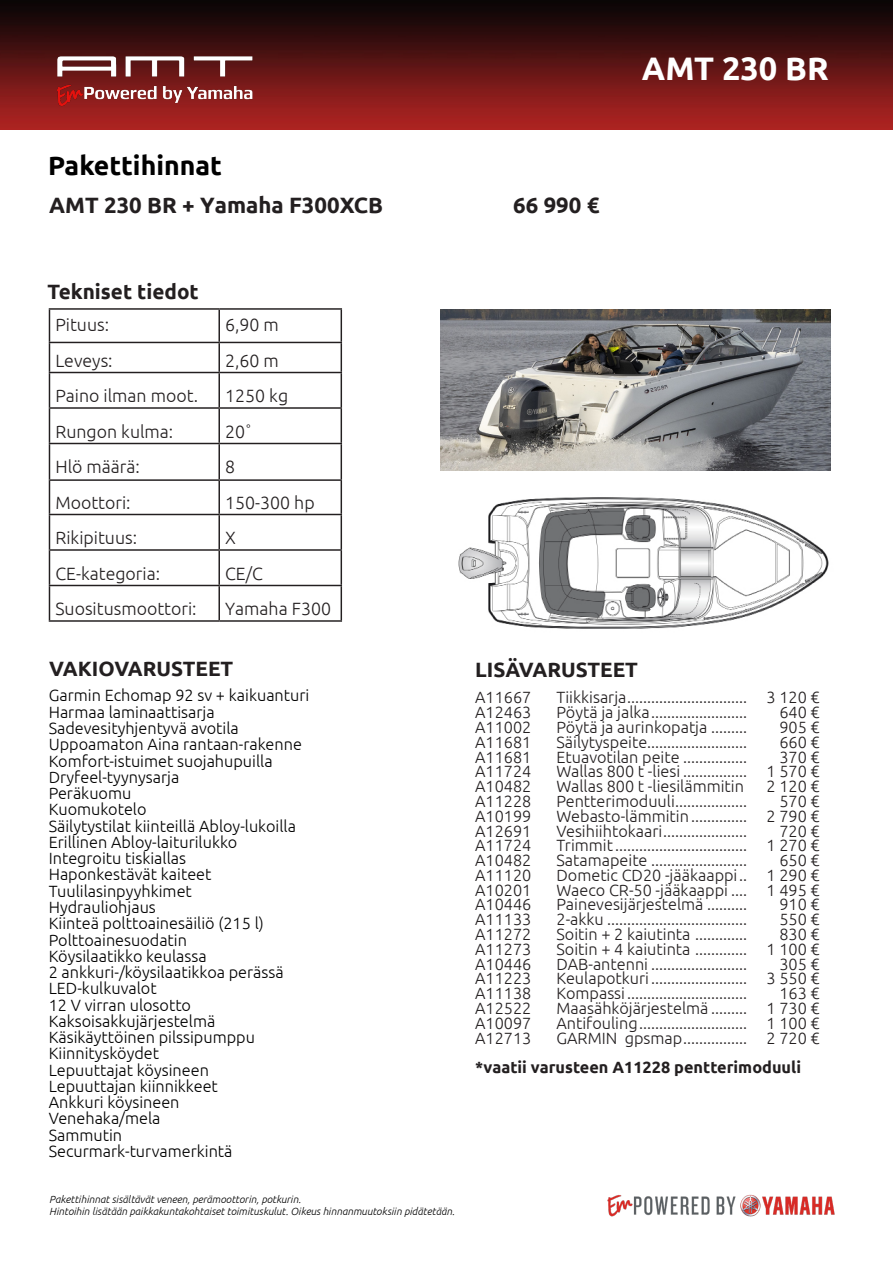
<style>
.page{position:relative;width:893px;height:1263px;background:#fff}
.page>*{position:absolute;margin:0;border:0;box-sizing:border-box;transform-origin:0 0}
.t1{font:700 32.55px "Ubuntu";color:#fff}
.t2{font:700 26.55px "Ubuntu";color:#000}
.t3{font:700 22.2px "Ubuntu";color:#231f20}
.t4{font:700 20.7px "Ubuntu";color:#231f20}
.t5{font:300 17.7px "Ubuntu";color:#231f20}
.t6{font:300 16.2px "Ubuntu";color:#231f20}
.t7{font:300 16.2px/16.2px "Ubuntu";color:#000}
.t8{font:700 16.2px/29.5px "Ubuntu";color:#231f20}
.t9{font:italic 300 10.35px/12.5px "Ubuntu";color:#000}
.s1{font-weight:300}
</style>
<div class="page">
<img style="left:607px;top:1194px;width:228px;height:23px">
<img style="left:0;top:0;width:893px;height:130px">
<img style="left:41px;top:37px;width:226px;height:69px">
<img style="left:458px;top:497px;width:371px;height:132px">
<img style="left:440px;top:309px;width:390px;height:162px">
<hr style="left:49px;top:308px;width:170px;height:2px;background:#231f20">
<hr style="left:49px;top:310px;width:1px;height:32px;background:#231f20">
<hr style="left:219px;top:308px;width:123px;height:2px;background:#231f20">
<hr style="left:218px;top:310px;width:2px;height:32px;background:#231f20">
<hr style="left:341px;top:310px;width:1px;height:32px;background:#231f20">
<hr style="left:49px;top:342px;width:170px;height:1px;background:#231f20">
<svg style="left:49px;top:343px;width:1px;height:29px"></svg>
<hr style="left:219px;top:342px;width:123px;height:1px;background:#231f20">
<hr style="left:218px;top:343px;width:2px;height:29px;background:#231f20">
<svg style="left:341px;top:343px;width:1px;height:29px"></svg>
<hr style="left:49px;top:372px;width:170px;height:1px;background:#231f20">
<hr style="left:49px;top:373px;width:1px;height:34px;background:#231f20">
<hr style="left:219px;top:372px;width:123px;height:1px;background:#231f20">
<hr style="left:218px;top:373px;width:2px;height:34px;background:#231f20">
<hr style="left:341px;top:373px;width:1px;height:34px;background:#231f20">
<hr style="left:49px;top:407px;width:170px;height:2px;background:#231f20">
<hr style="left:49px;top:409px;width:1px;height:34px;background:#231f20">
<hr style="left:219px;top:407px;width:123px;height:2px;background:#231f20">
<hr style="left:218px;top:409px;width:2px;height:34px;background:#231f20">
<hr style="left:341px;top:409px;width:1px;height:34px;background:#231f20">
<hr style="left:49px;top:443px;width:170px;height:1px;background:#231f20">
<hr style="left:49px;top:444px;width:1px;height:35px;background:#231f20">
<hr style="left:219px;top:443px;width:123px;height:1px;background:#231f20">
<hr style="left:218px;top:444px;width:2px;height:35px;background:#231f20">
<hr style="left:341px;top:444px;width:1px;height:35px;background:#231f20">
<hr style="left:49px;top:479px;width:170px;height:2px;background:#231f20">
<hr style="left:49px;top:481px;width:1px;height:33px;background:#231f20">
<hr style="left:219px;top:479px;width:123px;height:2px;background:#231f20">
<hr style="left:218px;top:481px;width:2px;height:33px;background:#231f20">
<hr style="left:341px;top:481px;width:1px;height:33px;background:#231f20">
<hr style="left:49px;top:514px;width:170px;height:1px;background:#231f20">
<hr style="left:49px;top:515px;width:1px;height:34px;background:#231f20">
<hr style="left:219px;top:514px;width:123px;height:1px;background:#231f20">
<hr style="left:218px;top:515px;width:2px;height:34px;background:#231f20">
<hr style="left:341px;top:515px;width:1px;height:34px;background:#231f20">
<hr style="left:49px;top:549px;width:170px;height:2px;background:#231f20">
<hr style="left:49px;top:551px;width:1px;height:34px;background:#231f20">
<hr style="left:219px;top:549px;width:123px;height:2px;background:#231f20">
<hr style="left:218px;top:551px;width:2px;height:34px;background:#231f20">
<hr style="left:341px;top:551px;width:1px;height:34px;background:#231f20">
<hr style="left:49px;top:585px;width:170px;height:1px;background:#231f20">
<hr style="left:49px;top:586px;width:1px;height:34px;background:#231f20">
<hr style="left:219px;top:585px;width:123px;height:1px;background:#231f20">
<hr style="left:218px;top:586px;width:2px;height:34px;background:#231f20">
<hr style="left:341px;top:586px;width:1px;height:34px;background:#231f20">
<hr style="left:49px;top:620px;width:170px;height:2px;background:#231f20">
<hr style="left:219px;top:620px;width:123px;height:2px;background:#231f20">
<p class="t2" style="left:48px;top:149px;width:175px">Pakettihinnat</p>
<p class="t3" style="left:49px;top:192px;width:335px">AMT 230 BR + Yamaha F300XCB</p>
<p class="t3" style="left:513px;top:192px;width:88px">66 990 €</p>
<p class="t4" style="left:48px;top:279px;width:153px">Tekniset tiedot</p>
<p class="t5" style="left:55px;top:314px;width:55px">Pituus:</p>
<p class="t5" style="left:225px;top:314px;width:55px">6,90 m</p>
<p class="t5" style="left:55px;top:350px;width:59px">Leveys:</p>
<p class="t5" style="left:225px;top:350px;width:55px">2,60 m</p>
<p class="t5" style="left:55px;top:385px;width:144px">Paino ilman moot.</p>
<p class="t5" style="left:225px;top:385px;width:65px">1250 kg</p>
<p class="t5" style="left:55px;top:421px;width:119px">Rungon kulma:</p>
<p class="t5" style="left:225px;top:421px;width:28px">20˚</p>
<p class="t5" style="left:55px;top:456px;width:86px">Hlö määrä:</p>
<p class="t5" style="left:225px;top:456px;width:12px">8</p>
<p class="t5" style="left:55px;top:492px;width:77px">Moottori:</p>
<p class="t5" style="left:225px;top:492px;width:91px">150-300 hp</p>
<p class="t5" style="left:55px;top:527px;width:83px">Rikipituus:</p>
<p class="t5" style="left:225px;top:527px;width:12px">X</p>
<p class="t5" style="left:55px;top:563px;width:106px">CE-kategoria:</p>
<p class="t5" style="left:225px;top:563px;width:39px">CE/C</p>
<p class="t5" style="left:55px;top:598px;width:143px">Suositusmoottori:</p>
<p class="t5" style="left:225px;top:598px;width:107px">Yamaha F300</p>
<p class="t1" style="left:642px;top:49px;width:188px">AMT 230 BR</p>
<p class="t4" style="left:49px;top:656px;width:186px">VAKIOVARUSTEET</p>
<p class="t7" style="left:49px;top:687px;width:262px">Garmin Echomap 92 sv + kaikuanturi<br>Harmaa laminaattisarja<br>Sadevesityhjentyvä avotila<br>Uppoamaton Aina rantaan-rakenne<br>Komfort-istuimet suojahupuilla<br>Dryfeel-tyynysarja<br>Peräkuomu<br>Kuomukotelo<br>Säilytystilat kiinteillä Abloy-lukoilla<br>Erillinen Abloy-laiturilukko<br>Integroitu tiskiallas<br>Haponkestävät kaiteet<br>Tuulilasinpyyhkimet<br>Hydrauliohjaus<br>Kiinteä polttoainesäiliö (215 l)<br>Polttoainesuodatin<br>Köysilaatikko keulassa<br>2 ankkuri-/köysilaatikkoa perässä<br>LED-kulkuvalot<br>12 V virran ulosotto<br>Kaksoisakkujärjestelmä<br>Käsikäyttöinen pilssipumppu<br>Kiinnitysköydet<br>Lepuuttajat köysineen<br>Lepuuttajan kiinnikkeet<br>Ankkuri köysineen<br>Venehaka/mela<br>Sammutin<br>Securmark-turvamerkintä</p>
<p class="t9" style="left:49px;top:1193px;width:407px">Pakettihinnat sisältävät veneen, perämoottorin, potkurin.<br>Hintoihin lisätään paikkakuntakohtaiset toimituskulut. Oikeus hinnanmuutoksiin pidätetään.</p>
<p class="t4" style="left:475px;top:657px;width:164px">LISÄVARUSTEET</p>
<p class="t6" style="left:475px;top:688px;width:58px">A11667</p>
<p class="t6" style="left:556px;top:688px;width:265px">Tiikkisarja.............................. 3 120 €</p>
<p class="t6" style="left:475px;top:703px;width:58px">A12463</p>
<p class="t6" style="left:556px;top:703px;width:192px">Pöytä ja jalka........................</p>
<p class="t6" style="left:779px;top:703px;width:42px">640 €</p>
<p class="t6" style="left:475px;top:717px;width:58px">A11002</p>
<p class="t6" style="left:556px;top:717px;width:192px">Pöytä ja aurinkopatja .........</p>
<p class="t6" style="left:779px;top:717px;width:42px">905 €</p>
<p class="t6" style="left:475px;top:732px;width:58px">A11681</p>
<p class="t6" style="left:556px;top:732px;width:192px">Säilytyspeite.........................</p>
<p class="t6" style="left:779px;top:732px;width:42px">660 €</p>
<p class="t6" style="left:475px;top:747px;width:58px">A11681</p>
<p class="t6" style="left:556px;top:747px;width:192px">Etuavotilan peite ................</p>
<p class="t6" style="left:779px;top:747px;width:42px">370 €</p>
<p class="t6" style="left:475px;top:762px;width:58px">A11724</p>
<p class="t6" style="left:556px;top:762px;width:265px">Wallas 800 t -liesi ................ 1 570 €</p>
<p class="t6" style="left:475px;top:777px;width:58px">A10482</p>
<p class="t6" style="left:556px;top:777px;width:189px">Wallas 800 t -liesilämmitin</p>
<p class="t6" style="left:766px;top:777px;width:55px">2 120 €</p>
<p class="t6" style="left:475px;top:791px;width:58px">A11228</p>
<p class="t6" style="left:556px;top:791px;width:192px">Pentterimoduuli..................</p>
<p class="t6" style="left:779px;top:791px;width:42px">570 €</p>
<p class="t6" style="left:475px;top:806px;width:58px">A10199</p>
<p class="t6" style="left:556px;top:806px;width:265px">Webasto-lämmitin.............. 2 790 €</p>
<p class="t6" style="left:475px;top:821px;width:58px">A12691</p>
<p class="t6" style="left:556px;top:821px;width:192px">Vesihiihtokaari.....................</p>
<p class="t6" style="left:779px;top:821px;width:42px">720 €</p>
<p class="t6" style="left:475px;top:836px;width:58px">A11724</p>
<p class="t6" style="left:556px;top:836px;width:265px">Trimmit................................. 1 270 €</p>
<p class="t6" style="left:475px;top:850px;width:58px">A10482</p>
<p class="t6" style="left:556px;top:850px;width:192px">Satamapeite ........................</p>
<p class="t6" style="left:779px;top:850px;width:42px">650 €</p>
<p class="t6" style="left:475px;top:865px;width:58px">A11120</p>
<p class="t6" style="left:556px;top:865px;width:265px">Dometic CD20 -jääkaappi.. 1 290 €</p>
<p class="t6" style="left:475px;top:880px;width:58px">A10201</p>
<p class="t6" style="left:556px;top:880px;width:265px">Waeco CR-50 -jääkaappi .... 1 495 €</p>
<p class="t6" style="left:475px;top:895px;width:58px">A10446</p>
<p class="t6" style="left:556px;top:895px;width:192px">Painevesijärjestelmä ..........</p>
<p class="t6" style="left:779px;top:895px;width:42px">910 €</p>
<p class="t6" style="left:475px;top:910px;width:58px">A11133</p>
<p class="t6" style="left:556px;top:910px;width:192px">2-akku ...................................</p>
<p class="t6" style="left:779px;top:910px;width:42px">550 €</p>
<p class="t6" style="left:475px;top:924px;width:58px">A11272</p>
<p class="t6" style="left:556px;top:924px;width:192px">Soitin + 2 kaiutinta .............</p>
<p class="t6" style="left:779px;top:924px;width:42px">830 €</p>
<p class="t6" style="left:475px;top:939px;width:58px">A11273</p>
<p class="t6" style="left:556px;top:939px;width:265px">Soitin + 4 kaiutinta ............. 1 100 €</p>
<p class="t6" style="left:475px;top:954px;width:58px">A10446</p>
<p class="t6" style="left:556px;top:954px;width:192px">DAB-antenni ........................</p>
<p class="t6" style="left:779px;top:954px;width:42px">305 €</p>
<p class="t6" style="left:475px;top:969px;width:58px">A11223</p>
<p class="t6" style="left:556px;top:969px;width:265px">Keulapotkuri ........................ 3 550 €</p>
<p class="t6" style="left:475px;top:984px;width:58px">A11138</p>
<p class="t6" style="left:556px;top:984px;width:192px">Kompassi ..............................</p>
<p class="t6" style="left:779px;top:984px;width:42px">163 €</p>
<p class="t6" style="left:475px;top:998px;width:58px">A12522</p>
<p class="t6" style="left:556px;top:998px;width:265px">Maasähköjärjestelmä ......... 1 730 €</p>
<p class="t6" style="left:475px;top:1013px;width:58px">A10097</p>
<p class="t6" style="left:556px;top:1013px;width:265px">Antifouling........................... 1 100 €</p>
<p class="t6" style="left:475px;top:1028px;width:58px">A12713</p>
<p class="t8" style="left:475px;top:1023px;width:346px;text-indent:81px"><span class="s1">GARMIN gpsmap................ 2 720 € </span>*vaatii varusteen A11228 pentterimoduuli</p>
</div>
